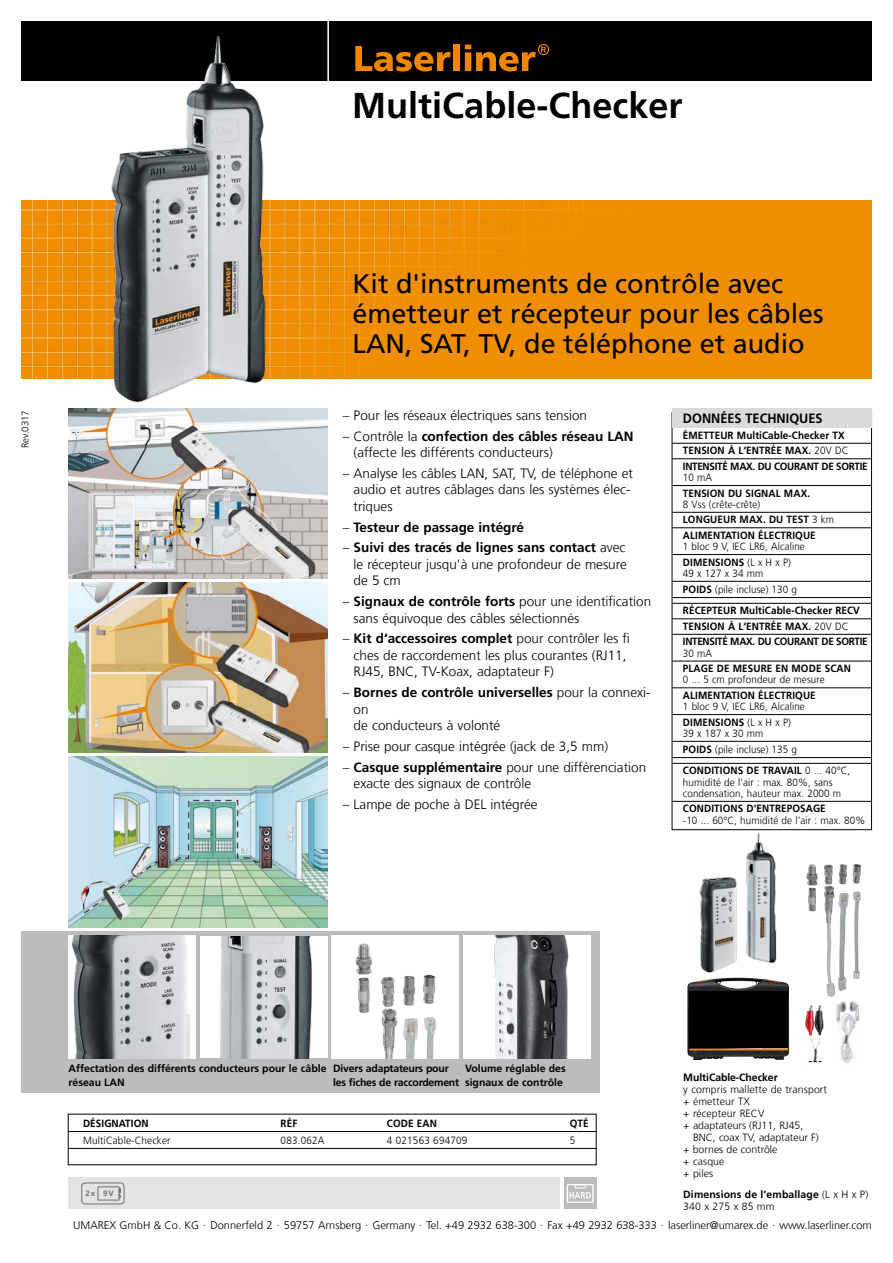
<style>
.page{position:relative;width:893px;height:1263px;background:#fff}
.page>*{position:absolute;margin:0;border:0;box-sizing:border-box;transform-origin:0 0}
.t1{font:700 36px "Frutiger LT Com";color:#000}
.t2{font:27px/30px "Frutiger LT Com";color:#000}
.t3{font:300 13.5px/16.5px "Frutiger LT Com";color:#000}
.t4{font:700 13.5px "Frutiger LT Com";color:#000}
.t5{font:700 13.5px "Frutiger LT Com";color:#000;scale:.94 1}
.t6{font:300 11.1px "Frutiger LT Com";color:#000}
.t7{font:700 10.5px/15.5px "Frutiger LT Com";letter-spacing:.01em;color:#000;scale:.94 1}
.t8{font:300 10.5px/15.5px "Frutiger LT Com";letter-spacing:.01em;color:#000;scale:.94 1}
.t9{font:700 10.5px/13.5px "Frutiger LT Com";letter-spacing:.01em;color:#000}
.t10{font:300 10.5px/12px "Frutiger LT Com";letter-spacing:.01em;color:#000}
.t11{font:700 10.5px/13.5px "Frutiger LT Com";letter-spacing:-.02em;color:#000}
.t12{font:700 10.5px "Frutiger LT Com";letter-spacing:-.01em;color:#000}
.t13{font:300 9.6px "Frutiger LT Com";color:#000}
.t14{font:700 7.8px "Frutiger LT Com";color:#6f6f6e}
.s1{font-weight:700}
.s2{font-weight:300}
</style>
<div class="page">
<div style="left:68px;top:1178px;width:492px;height:31px;background:#e3e3e3"></div>
<div style="left:564px;top:1178px;width:32px;height:31px;background:#bbbcbd"></div>
<div style="left:567px;top:1184px;width:27px;height:19px;border:1px solid #fff"></div>
<div style="left:575px;top:1184px;width:11px;height:4px;border:1px solid #fff"></div>
<svg style="left:570px;top:1192px;width:21px;height:6px"></svg>
<div style="left:21px;top:21px;width:851px;height:60px;background:#000"></div>
<hr style="left:327px;top:20px;width:2px;height:62px;background:#fff">
<svg style="left:355px;top:46px;width:96px;height:25px"></svg>
<div style="left:454px;top:44px;width:6px;height:27px;background:#f18500"></div>
<svg style="left:465px;top:44px;width:84px;height:27px"></svg>
<img style="left:21px;top:200px;width:851px;height:178px">
<img style="left:91px;top:36px;width:214px;height:366px">
<img style="left:824px;top:864px;width:37px;height:45px">
<img style="left:806px;top:864px;width:12px;height:48px">
<img style="left:805px;top:1005px;width:19px;height:47px">
<div style="left:792px;top:1052px;width:26px;height:19px;background:#000;opacity:.35"></div>
<svg style="left:808px;top:1061px;width:14px;height:1px"></svg>
<div style="left:21px;top:931px;width:579px;height:162px;background:#bbbcbd"></div>
<svg style="left:332px;top:935px;width:127px;height:124px;background:#f3f3f3"></svg>
<img style="left:356px;top:943px;width:79px;height:63px">
<img style="left:68px;top:935px;width:128px;height:124px">
<img style="left:200px;top:936px;width:127px;height:122px">
<svg style="left:98px;top:1187px;width:23px;height:13px"></svg>
<div style="left:82px;top:1183px;width:42px;height:21px;border:1px solid #6f6f6e;border-radius:3px"></div>
<img style="left:693px;top:830px;width:92px;height:143px">
<img style="left:68px;top:408px;width:259px;height:170px">
<img style="left:836px;top:1001px;width:24px;height:62px">
<img style="left:68px;top:583px;width:259px;height:170px">
<img style="left:687px;top:977px;width:102px;height:83px">
<div style="left:690px;top:991px;width:98px;height:57px;background:#000"></div>
<img style="left:68px;top:757px;width:259px;height:170px">
<img style="left:463px;top:935px;width:126px;height:124px">
<hr style="left:68px;top:1131px;width:528px;height:1px;background:#000">
<hr style="left:68px;top:1148px;width:528px;height:1px;background:#000">
<div style="left:672px;top:412px;width:200px;height:418px;border:1px solid #000"></div>
<div style="left:672px;top:408px;width:200px;height:19px;background:#dadada"></div>
<hr style="left:672px;top:443px;width:199px;height:1px;background:#000">
<hr style="left:672px;top:458px;width:199px;height:1px;background:#000">
<hr style="left:672px;top:485px;width:199px;height:1px;background:#000">
<hr style="left:672px;top:512px;width:199px;height:1px;background:#000">
<hr style="left:672px;top:527px;width:199px;height:1px;background:#000">
<hr style="left:672px;top:554px;width:199px;height:1px;background:#000">
<hr style="left:672px;top:581px;width:199px;height:1px;background:#000">
<hr style="left:672px;top:597px;width:199px;height:1px;background:#000">
<hr style="left:672px;top:603px;width:199px;height:1px;background:#000">
<hr style="left:672px;top:618px;width:199px;height:1px;background:#000">
<hr style="left:672px;top:634px;width:199px;height:1px;background:#000">
<hr style="left:672px;top:661px;width:199px;height:1px;background:#000">
<hr style="left:672px;top:687px;width:199px;height:1px;background:#000">
<hr style="left:672px;top:714px;width:199px;height:1px;background:#000">
<hr style="left:672px;top:741px;width:199px;height:1px;background:#000">
<hr style="left:672px;top:757px;width:199px;height:1px;background:#000">
<hr style="left:672px;top:763px;width:199px;height:1px;background:#000">
<hr style="left:672px;top:801px;width:199px;height:1px;background:#000">
<p class="t13" style="left:20px;top:448px;width:39px;rotate:-90deg">Rev.0317</p>
<h1 class="t1" style="left:352px;top:84px;width:332px">MultiCable-Checker</h1>
<h2 class="t2" style="left:353px;top:268px;width:473px">Kit d'instruments de contrôle avec émetteur et récepteur pour les câbles<br>LAN, SAT, TV, de téléphone et audio</h2>
<p class="t3" style="left:343px;top:407px;width:246px">– Pour les réseaux électriques sans tension</p>
<p class="t3" style="left:354px;top:428px;width:282px;text-indent:-11px">– Contrôle la <span class="s1">confection des câbles réseau LAN </span>(affecte les différents conducteurs)</p>
<p class="t3" style="left:354px;top:465px;width:281px;text-indent:-11px">– Analyse les câbles LAN, SAT, TV, de téléphone et audio et autres câblages dans les systèmes élec&shy;triques</p>
<p class="t4" style="left:343px;top:519px;width:183px"><span class="s2">–</span> Testeur de passage intégré</p>
<p class="t3" style="left:354px;top:539px;width:275px;text-align:justify;text-indent:-11px">– <span class="s1">Suivi des tracés de lignes sans contact</span> avec le récepteur jusqu'à une profondeur de mesure de 5 cm</p>
<p class="t3" style="left:354px;top:593px;width:299px;text-indent:-11px">– <span class="s1">Signaux de contrôle forts</span> pour une identification sans équivoque des câbles sélectionnés</p>
<p class="t3" style="left:354px;top:630px;width:278px;text-indent:-11px">– <span class="s1">Kit d‘accessoires complet</span> pour contrôler les fi ches de raccordement les plus courantes (RJ11,<br>RJ45, BNC, TV-Koax, adaptateur F)</p>
<p class="t3" style="left:354px;top:684px;width:299px;text-indent:-11px">– <span class="s1">Bornes de contrôle universelles</span> pour la connexi&shy;on<br>de conducteurs à volonté</p>
<p class="t3" style="left:343px;top:738px;width:267px">– Prise pour casque intégrée (jack de 3,5 mm)</p>
<p class="t3" style="left:354px;top:759px;width:294px;text-indent:-11px">– <span class="s1">Casque supplémentaire</span> pour une différenciation exacte des signaux de contrôle</p>
<p class="t3" style="left:343px;top:796px;width:196px">– Lampe de poche à DEL intégrée</p>
<p class="t5" style="left:683px;top:411px;width:150px">DONNÉES TECHNIQUES</p>
<p class="t7" style="left:683px;top:427px;width:198px">ÉMETTEUR MultiCable-Checker TX<br>TENSION À L‘ENTRÉE MAX. <span class="s2">20V DC<br></span>INTENSITÉ MAX. DU COURANT DE SORTIE</p>
<p class="t8" style="left:683px;top:470px;width:33px">10 mA</p>
<p class="t7" style="left:683px;top:485px;width:137px">TENSION DU SIGNAL MAX.</p>
<p class="t7" style="left:683px;top:496px;width:162px"><span class="s2">8 Vss (crête-crête)<br></span>LONGUEUR MAX. DU TEST <span class="s2">3 km<br></span>ALIMENTATION ÉLECTRIQUE</p>
<p class="t8" style="left:683px;top:539px;width:131px">1 bloc 9 V, IEC LR6, Alcaline<br><span class="s1">DIMENSIONS</span> (L x H x P)</p>
<p class="t8" style="left:683px;top:565px;width:123px;line-height:16.2px">49 x 127 x 34 mm<br><span class="s1">POIDS</span> (pile incluse) 130 g</p>
<p class="t7" style="left:683px;top:603px;width:198px">RÉCEPTEUR MultiCable-Checker RECV<br>TENSION À L‘ENTRÉE MAX. <span class="s2">20V DC<br></span>INTENSITÉ MAX. DU COURANT DE SORTIE</p>
<p class="t8" style="left:683px;top:645px;width:33px">30 mA</p>
<p class="t7" style="left:683px;top:661px;width:180px">PLAGE DE MESURE EN MODE SCAN</p>
<p class="t8" style="left:683px;top:672px;width:152px">0 ... 5 cm profondeur de mesure</p>
<p class="t7" style="left:683px;top:687px;width:143px">ALIMENTATION ÉLECTRIQUE</p>
<p class="t8" style="left:683px;top:699px;width:131px">1 bloc 9 V, IEC LR6, Alcaline<br><span class="s1">DIMENSIONS</span> (L x H x P)</p>
<p class="t8" style="left:683px;top:725px;width:123px;line-height:16.2px">39 x 187 x 30 mm<br><span class="s1">POIDS</span> (pile incluse) 135 g</p>
<p class="t8" style="left:683px;top:765px;width:180px;line-height:11.2px"><span class="s1">CONDITIONS DE TRAVAIL</span> 0 ... 40°C, humidité de l’air : max. 80%, sans condensation, hauteur max. 2000 m</p>
<p class="t7" style="left:683px;top:801px;width:153px">CONDITIONS D'ENTREPOSAGE</p>
<p class="t8" style="left:683px;top:812px;width:196px">-10 ... 60°C, humidité de l’air : max. 80%</p>
<p class="t9" style="left:69px;top:1062px;width:259px">Affectation des différents conducteurs pour le câble réseau LAN</p>
<p class="t11" style="left:333px;top:1062px;width:128px">Divers adaptateurs pour les fiches de raccordement</p>
<p class="t9" style="left:465px;top:1062px;width:102px">Volume réglable des signaux de contrôle</p>
<p class="t7" style="left:83px;top:1116px;width:71px">DÉSIGNATION</p>
<p class="t7" style="left:281px;top:1116px;width:19px">RÉF</p>
<p class="t7" style="left:387px;top:1116px;width:55px">CODE EAN</p>
<p class="t7" style="left:570px;top:1116px;width:22px">QTÉ</p>
<p class="t8" style="left:83px;top:1133px;width:95px">MultiCable-Checker</p>
<p class="t8" style="left:281px;top:1133px;width:48px">083.062A</p>
<p class="t8" style="left:387px;top:1133px;width:87px">4 021563 694709</p>
<p class="t8" style="left:570px;top:1133px;width:7px">5</p>
<p class="t14" style="left:86px;top:1189px;width:30px">2x 9V</p>
<p class="t12" style="left:683px;top:1071px;width:96px">MultiCable-Checker</p>
<p class="t10" style="left:683px;top:1083px;width:145px">y compris mallette de transport + émetteur TX<br>+ récepteur RECV<br>+ adaptateurs (RJ11, RJ45,</p>
<p class="t10" style="left:683px;top:1131px;width:137px;text-indent:10px">BNC, coax TV, adaptateur F) + bornes de contrôle<br>+ casque<br>+ piles</p>
<p class="t9" style="left:683px;top:1188px;width:186px;line-height:12px">Dimensions de l’emballage <span class="s2">(L x H x P)<br>340 x 275 x 85 mm</span></p>
<p class="t6" style="left:73px;top:1218px;width:800px">UMAREX GmbH &amp; Co. KG . Donnerfeld 2 . 59757 Arnsberg . Germany . Tel. +49 2932 638-300 . Fax +49 2932 638-333 . laserliner@umarex.de . www.laserliner.com</p>
</div>
